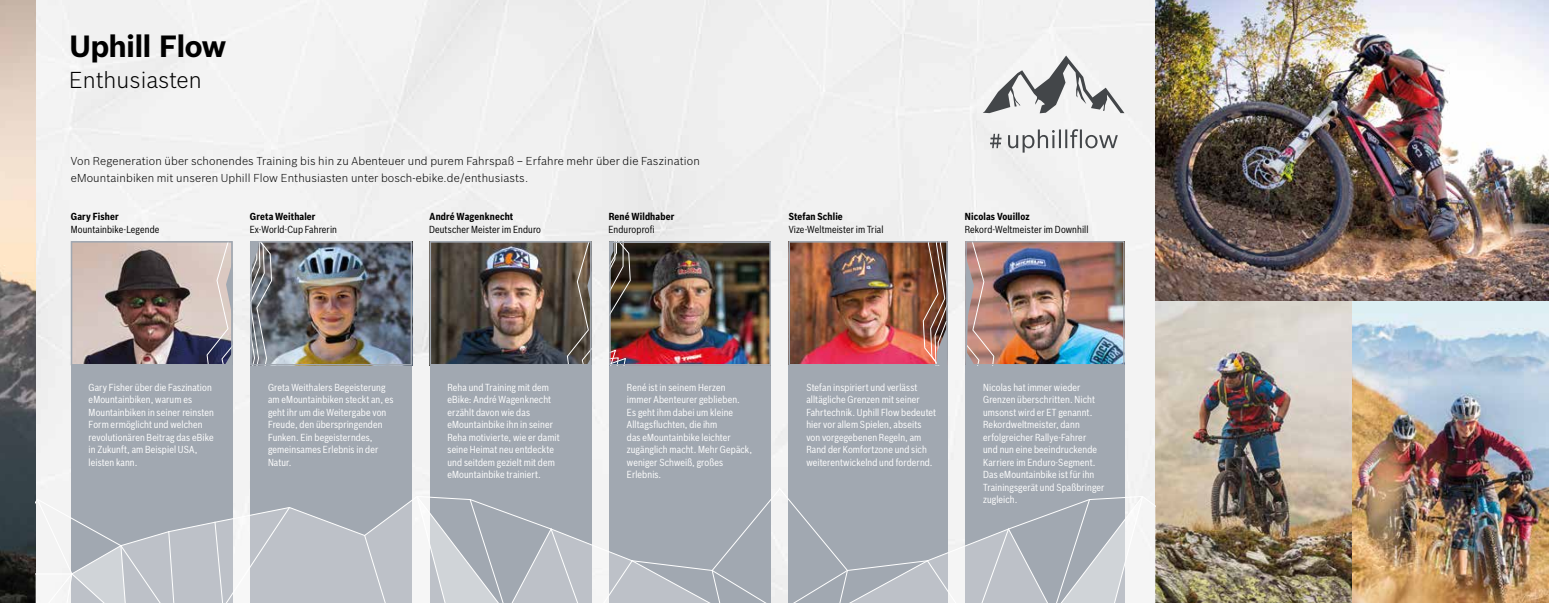
<style>
.page{position:relative;width:1549px;height:603px;background:#fff}
.page>*{position:absolute;margin:0;border:0;box-sizing:border-box;transform-origin:0 0}
.t1{font:700 30px "Bosch Sans";letter-spacing:-.03em;color:#000}
.t2{font:300 22.5px "Bosch Sans";color:#000}
.t3{font:300 11.25px/16.2px "Bosch Sans";letter-spacing:.01em;color:#000}
.t4{font:10px/12.5px "Bosch Sans Cond";letter-spacing:.01em;color:#fff}
.t5{font:10px "Bosch Sans Cond";letter-spacing:.01em;color:#000}
.t6{font:700 10px "Bosch Sans Cond";letter-spacing:.015em;color:#000}
</style>
<div class="page">
<img style="left:35px;top:0;width:1513px;height:602px">
<img style="left:0;top:0;width:35px;height:602px">
<img style="left:70px;top:240px;width:163px;height:126px">
<img style="left:432px;top:243px;width:135px;height:120px">
<svg style="left:567px;top:243px;width:22px;height:120px;background:#695d50"></svg>
<div style="left:430px;top:241px;width:161px;height:124px;border:1px solid #a1a8b1"></div>
<div style="left:609px;top:365px;width:162px;height:237px;background:#a1a8b1"></div>
<div style="left:250px;top:365px;width:162px;height:237px;background:#a1a8b1"></div>
<div style="left:71px;top:365px;width:162px;height:237px;background:#a1a8b1"></div>
<div style="left:430px;top:365px;width:161px;height:237px;background:#a1a8b1"></div>
<img style="left:611px;top:243px;width:158px;height:120px">
<svg style="left:611px;top:349px;width:15px;height:14px"></svg>
<svg style="left:611px;top:243px;width:20px;height:77px;background:#4e483f"></svg>
<div style="left:609px;top:241px;width:162px;height:124px;border:1px solid #a1a8b1"></div>
<img style="left:272px;top:243px;width:138px;height:120px">
<svg style="left:252px;top:243px;width:20px;height:120px;background:#7d8086"></svg>
<div style="left:250px;top:241px;width:162px;height:124px;border:1px solid #a1a8b1"></div>
<img style="left:790px;top:243px;width:132px;height:120px">
<img style="left:994px;top:243px;width:128px;height:120px">
<svg style="left:982px;top:56px;width:142px;height:57px"></svg>
<svg style="left:990px;top:134px;width:11px;height:14px"></svg>
<svg style="left:1008px;top:129px;width:109px;height:23px"></svg>
<div style="left:788px;top:365px;width:159px;height:237px;background:#a1a8b1"></div>
<div style="left:965px;top:365px;width:159px;height:237px;background:#a1a8b1"></div>
<svg style="left:967px;top:243px;width:27px;height:120px;background:#b98d85"></svg>
<div style="left:965px;top:241px;width:159px;height:124px;border:1px solid #a1a8b1"></div>
<img style="left:922px;top:243px;width:23px;height:120px">
<div style="left:788px;top:241px;width:159px;height:124px;border:1px solid #a1a8b1"></div>
<svg style="left:35px;top:454px;width:1120px;height:148px"></svg>
<h1 class="t1" style="left:69px;top:24px;width:159px">Uphill Flow</h1>
<h2 class="t2" style="left:69px;top:64px;width:134px">Enthusiasten</h2>
<p class="t3" style="left:71px;top:152px;width:630px">Von Regeneration über schonendes Training bis hin zu Abenteuer und purem Fahrspaß – Erfahre mehr über die Faszination eMountainbiken mit unseren Uphill Flow Enthusiasten unter bosch-ebike.de/enthusiasts.</p>
<p class="t6" style="left:71px;top:209px;width:49px">Gary Fisher</p>
<p class="t5" style="left:71px;top:222px;width:90px">Mountainbike-Legende</p>
<p class="t6" style="left:250px;top:209px;width:67px">Greta Weithaler</p>
<p class="t5" style="left:250px;top:222px;width:89px">Ex-World-Cup Fahrerin</p>
<p class="t6" style="left:430px;top:209px;width:85px">André Wagenknecht</p>
<p class="t5" style="left:429px;top:222px;width:113px">Deutscher Meister im Enduro</p>
<p class="t6" style="left:609px;top:209px;width:67px">René Wildhaber</p>
<p class="t5" style="left:608px;top:222px;width:48px">Enduroprofi</p>
<p class="t6" style="left:788px;top:209px;width:56px">Stefan Schlie</p>
<p class="t5" style="left:788px;top:222px;width:96px">Vize-Weltmeister im Trial</p>
<p class="t6" style="left:965px;top:209px;width:66px">Nicolas Vouilloz</p>
<p class="t5" style="left:964px;top:222px;width:125px">Rekord-Weltmeister im Downhill</p>
<p class="t4" style="left:89px;top:380px;width:127px">Gary Fisher über die Faszination eMountainbiken, warum es<br>Mountainbiken in seiner reinsten<br>Form ermöglicht und welchen revolutionären Beitrag das eBike in Zukunft, am Beispiel USA, leisten kann.</p>
<p class="t4" style="left:447px;top:380px;width:114px">Reha und Training mit dem eBike: André Wagenknecht erzählt davon wie das eMountainbike ihn in seiner<br>Reha motivierte, wie er damit seine Heimat neu entdeckte und seitdem gezielt mit dem eMountainbike trainiert.</p>
<p class="t4" style="left:268px;top:380px;width:127px">Greta Weithalers Begeisterung am eMountainbiken steckt an, es geht ihr um die Weitergabe von<br>Freude, den überspringenden<br>Funken. Ein begeisterndes, gemeinsames Erlebnis in der<br>Natur.</p>
<p class="t4" style="left:627px;top:380px;width:127px">René ist in seinem Herzen immer Abenteurer geblieben.<br>Es geht ihm dabei um kleine<br>Alltagsfluchten, die ihm<br>das eMountainbike leichter zugänglich macht. Mehr Gepäck, weniger Schweiß, großes<br>Erlebnis.</p>
<p class="t4" style="left:806px;top:380px;width:131px">Stefan inspiriert und verlässt alltägliche Grenzen mit seiner<br>Fahrtechnik. Uphill Flow bedeutet hier vor allem Spielen, abseits von vorgegebenen Regeln, am<br>Rand der Komfortzone und sich weiterentwickelnd und fordernd.</p>
<p class="t4" style="left:983px;top:380px;width:123px">Nicolas hat immer wieder<br>Grenzen überschritten. Nicht umsonst wird er ET genannt.<br>Rekordweltmeister, dann erfolgreicher Rallye-Fahrer<br>und nun eine beeindruckende<br>Karriere im Enduro-Segment.<br>Das eMountainbike ist für ihn<br>Trainingsgerät und Spaßbringer zugleich.</p>
</div>
